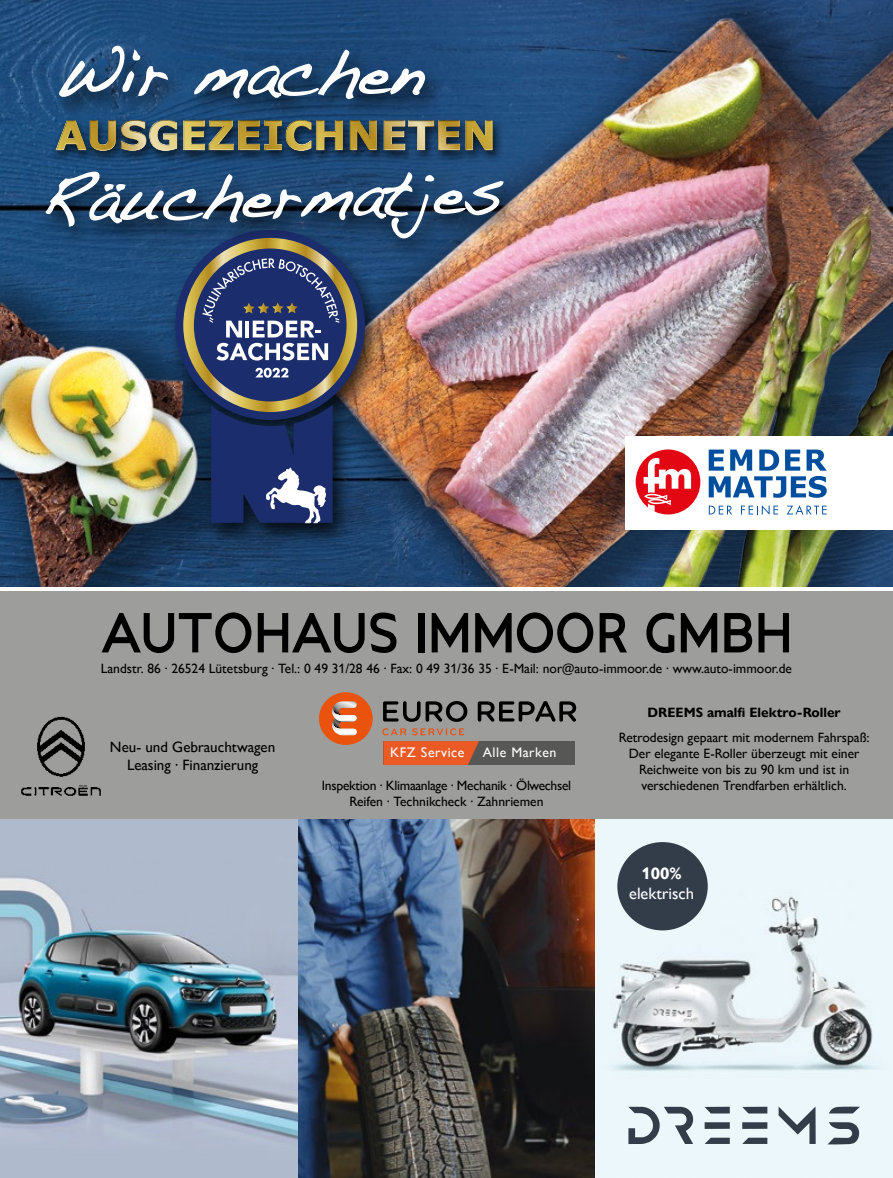
<style>
.page{position:relative;width:893px;height:1178px;background:#fff}
.page>*{position:absolute;margin:0;border:0;box-sizing:border-box;transform-origin:0 0}
.t1{font:63.9px "Handwriting Dakota";color:#fff}
.t2{font:62.55px "Handwriting Dakota";color:#fff}
.t3{font:700 52.5px "Ancillary";color:#000}
.t4{font:16.5px "Gill Sans Nova";color:#fff}
.t5{font:700 16.5px "Gill Sans Nova";color:#fff}
.t6{font:15px/18px "Gill Sans Nova";color:#000;text-align:center}
.t7{font:13.95px "Gill Sans Nova";letter-spacing:.04em;color:#fff}
.t8{font:13.5px/16.2px "Gill Sans Nova";color:#000;text-align:center}
.t9{font:13.5px/16.2px "Gill Sans Nova";letter-spacing:-.02em;color:#000;text-align:center}
.t10{font:700 13.5px "Gill Sans Nova";color:#000}
</style>
<div class="page">
<img style="left:0;top:0;width:287px;height:587px">
<img style="left:305px;top:0;width:588px;height:587px">
<div style="left:625px;top:437px;width:268px;height:93px;background:#fff"></div>
<svg style="left:709px;top:506px;width:23px;height:8px"></svg>
<svg style="left:741px;top:505px;width:37px;height:10px"></svg>
<svg style="left:787px;top:505px;width:40px;height:9px"></svg>
<svg style="left:709px;top:449px;width:118px;height:49px"></svg>
<div style="left:636px;top:449px;width:64px;height:65px;background:#e30613;border-radius:50%"></div>
<svg style="left:644px;top:458px;width:47px;height:54px"></svg>
<div style="left:0;top:263px;width:256px;height:324px;background:#000;opacity:.4"></div>
<img style="left:0;top:282px;width:217px;height:305px">
<div style="left:166px;top:225px;width:220px;height:323px;background:#000;opacity:.75"></div>
<div style="left:51px;top:42px;width:394px;height:81px;background:#000;opacity:.75"></div>
<svg style="left:58px;top:0;width:111px;height:98px;background:#305983"></svg>
<svg style="left:193px;top:48px;width:233px;height:52px;background:#3c5d81"></svg>
<div style="left:38px;top:167px;width:485px;height:96px;background:#000;opacity:.75"></div>
<img style="left:45px;top:171px;width:460px;height:353px">
<div style="left:51px;top:116px;width:453px;height:48px;background:#000;opacity:.75"></div>
<div style="left:54px;top:117px;width:439px;height:34px;background:#000;opacity:.75"></div>
<div style="left:0;top:591px;width:893px;height:587px;background:#9d9d9c"></div>
<img style="left:21px;top:716px;width:80px;height:79px">
<img style="left:0;top:820px;width:893px;height:358px">
<div style="left:383px;top:741px;width:192px;height:24px;background:#575756"></div>
<svg style="left:383px;top:701px;width:84px;height:21px"></svg>
<svg style="left:478px;top:701px;width:98px;height:21px"></svg>
<svg style="left:382px;top:728px;width:24px;height:7px"></svg>
<svg style="left:412px;top:728px;width:52px;height:7px"></svg>
<div style="left:319px;top:692px;width:54px;height:53px;background:#e9530e;border-radius:50%"></div>
<svg style="left:332px;top:701px;width:25px;height:34px"></svg>
<svg style="left:383px;top:741px;width:96px;height:24px;background:#e05928"></svg>
<svg style="left:779px;top:1106px;width:37px;height:38px"></svg>
<svg style="left:628px;top:1107px;width:65px;height:37px;background:#a4afb6"></svg>
<svg style="left:827px;top:1122px;width:32px;height:22px"></svg>
<div style="left:705px;top:1122px;width:25px;height:7px;background:#333d49"></div>
<svg style="left:829px;top:1106px;width:31px;height:7px"></svg>
<svg style="left:705px;top:1107px;width:25px;height:6px"></svg>
<svg style="left:705px;top:1138px;width:25px;height:6px"></svg>
<div style="left:742px;top:1122px;width:25px;height:7px;background:#333d49"></div>
<svg style="left:742px;top:1107px;width:25px;height:6px"></svg>
<svg style="left:742px;top:1138px;width:25px;height:6px"></svg>
<div style="left:617px;top:842px;width:91px;height:88px;background:#333d49;border-radius:50%"></div>
<h1 class="t1" style="left:55px;top:25px;width:369px">Wir machen</h1>
<h2 class="t2" style="left:41px;top:154px;width:462px;rotate:-1deg">Räuchermatjes</h2>
<h3 class="t3" style="left:101px;top:598px;width:693px">AUTOHAUS IMMOOR GMBH</h3>
<p class="t8" style="left:101px;top:660px;width:692px">Landstr. 86 · 26524 Lütetsburg · Tel.: 0 49 31/28 46 · Fax: 0 49 31/36 35 · E-Mail: nor@auto-immoor.de · www.auto-immoor.de</p>
<p class="t6" style="left:110px;top:738px;width:167px">Neu- und Gebrauchtwagen<br>Leasing · Finanzierung</p>
<p class="t7" style="left:390px;top:744px;width:76px">KFZ Service</p>
<p class="t7" style="left:483px;top:744px;width:75px">Alle Marken</p>
<p class="t9" style="left:322px;top:777px;width:251px">Inspektion · Klimaanlage · Mechanik · Ölwechsel<br>Reifen · Technikcheck · Zahnriemen</p>
<p class="t10" style="left:647px;top:704px;width:195px">DREEMS amalfi Elektro-Roller</p>
<p class="t8" style="left:619px;top:729px;width:252px">Retrodesign gepaart mit modernem Fahrspaß:<br>Der elegante E-Roller überzeugt mit einer Reichweite von bis zu 90 km und ist in verschiedenen Trendfarben erhältlich.</p>
<p class="t5" style="left:641px;top:863px;width:42px">100%</p>
<p class="t4" style="left:629px;top:883px;width:66px">elektrisch</p>
</div>
